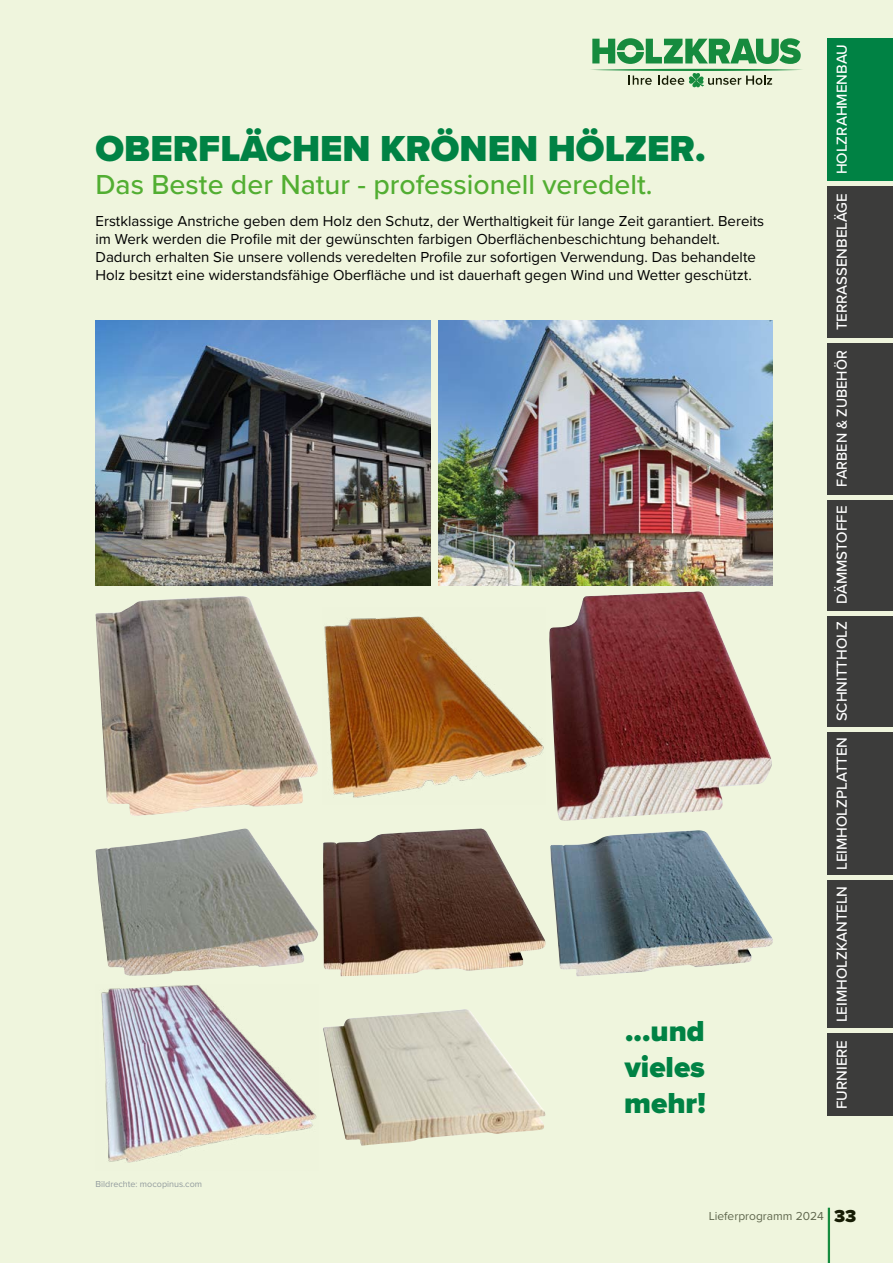
<style>
.page{position:relative;width:893px;height:1263px;background:#eff5dd}
.page>*{position:absolute;margin:0;border:0;box-sizing:border-box;transform-origin:0 0}
.t1{font:900 37.5px "Proxima Nova";color:#008244}
.t2{font:900 30px/36px "Proxima Nova";color:#008244;text-align:justify}
.t3{font:500 28.5px "Proxima Nova";color:#52ae32}
.t4{font:15px/18px "Proxima Nova";color:#000}
.t5{font:500 15px "Proxima Nova";color:#fff}
.t6{font:500 15px "Proxima Nova";color:#fff;scale:.96 1}
.t7{font:12px "Proxima Nova";color:#575756}
.t8{font:9px "Proxima Nova";color:#929b9e}
.s1{font-weight:900;font-size:18px;color:#000}
</style>
<div class="page">
<img style="left:101px;top:985px;width:216px;height:178px">
<img style="left:96px;top:596px;width:222px;height:220px">
<img style="left:323px;top:1009px;width:223px;height:137px">
<img style="left:549px;top:591px;width:223px;height:230px">
<img style="left:96px;top:828px;width:222px;height:148px">
<img style="left:550px;top:830px;width:223px;height:146px">
<img style="left:324px;top:616px;width:220px;height:182px">
<img style="left:323px;top:828px;width:223px;height:148px">
<img style="left:96px;top:321px;width:334px;height:264px">
<img style="left:438px;top:321px;width:335px;height:264px">
<div style="left:828px;top:616px;width:65px;height:111px;background:#3c3c3b"></div>
<div style="left:828px;top:38px;width:65px;height:143px;background:#008244"></div>
<div style="left:828px;top:186px;width:65px;height:151px;background:#3c3c3b"></div>
<div style="left:828px;top:343px;width:65px;height:151px;background:#3c3c3b"></div>
<div style="left:828px;top:880px;width:65px;height:148px;background:#3c3c3b"></div>
<div style="left:828px;top:1033px;width:65px;height:83px;background:#3c3c3b"></div>
<div style="left:828px;top:732px;width:65px;height:143px;background:#3c3c3b"></div>
<div style="left:828px;top:500px;width:65px;height:110px;background:#3c3c3b"></div>
<h1 class="t1" style="left:96px;top:121px;width:612px">OBERFLÄCHEN KRÖNEN HÖLZER.</h1>
<h3 class="t3" style="left:96px;top:163px;width:559px">Das Beste der Natur - professionell veredelt.</h3>
<p class="t4" style="left:96px;top:211px;width:670px">Erstklassige Anstriche geben dem Holz den Schutz, der Werthaltigkeit für lange Zeit garantiert. Bereits im Werk werden die Profile mit der gewünschten farbigen Oberflächenbeschichtung behandelt.<br>Dadurch erhalten Sie unsere vollends veredelten Profile zur sofortigen Verwendung. Das behandelte Holz besitzt eine widerstandsfähige Oberfläche und ist dauerhaft gegen Wind und Wetter geschützt.</p>
<p class="t8" style="left:96px;top:1177px;width:108px">Bildrechte: mocopinus.com</p>
<h2 class="t2" style="left:624px;top:1012px;width:83px">...und vieles mehr!</h2>
<p class="t5" style="left:831px;top:174px;width:132px;rotate:-90deg">HOLZRAHMENBAU</p>
<p class="t5" style="left:831px;top:330px;width:139px;rotate:-90deg">TERRASSENBELÄGE</p>
<p class="t6" style="left:831px;top:486px;width:143px;rotate:-90deg">FARBEN &amp; ZUBEHÖR</p>
<p class="t5" style="left:831px;top:604px;width:100px;rotate:-90deg">DÄMMSTOFFE</p>
<p class="t5" style="left:831px;top:721px;width:102px;rotate:-90deg">SCHNITTHOLZ</p>
<p class="t5" style="left:831px;top:870px;width:135px;rotate:-90deg">LEIMHOLZPLATTEN</p>
<p class="t5" style="left:831px;top:1022px;width:138px;rotate:-90deg">LEIMHOLZKANTELN</p>
<p class="t5" style="left:831px;top:1109px;width:71px;rotate:-90deg">FURNIERE</p>
<p class="t7" style="left:709px;top:1207px;width:149px">Lieferprogramm 2024 <span class="s1">33</span></p>
</div>
